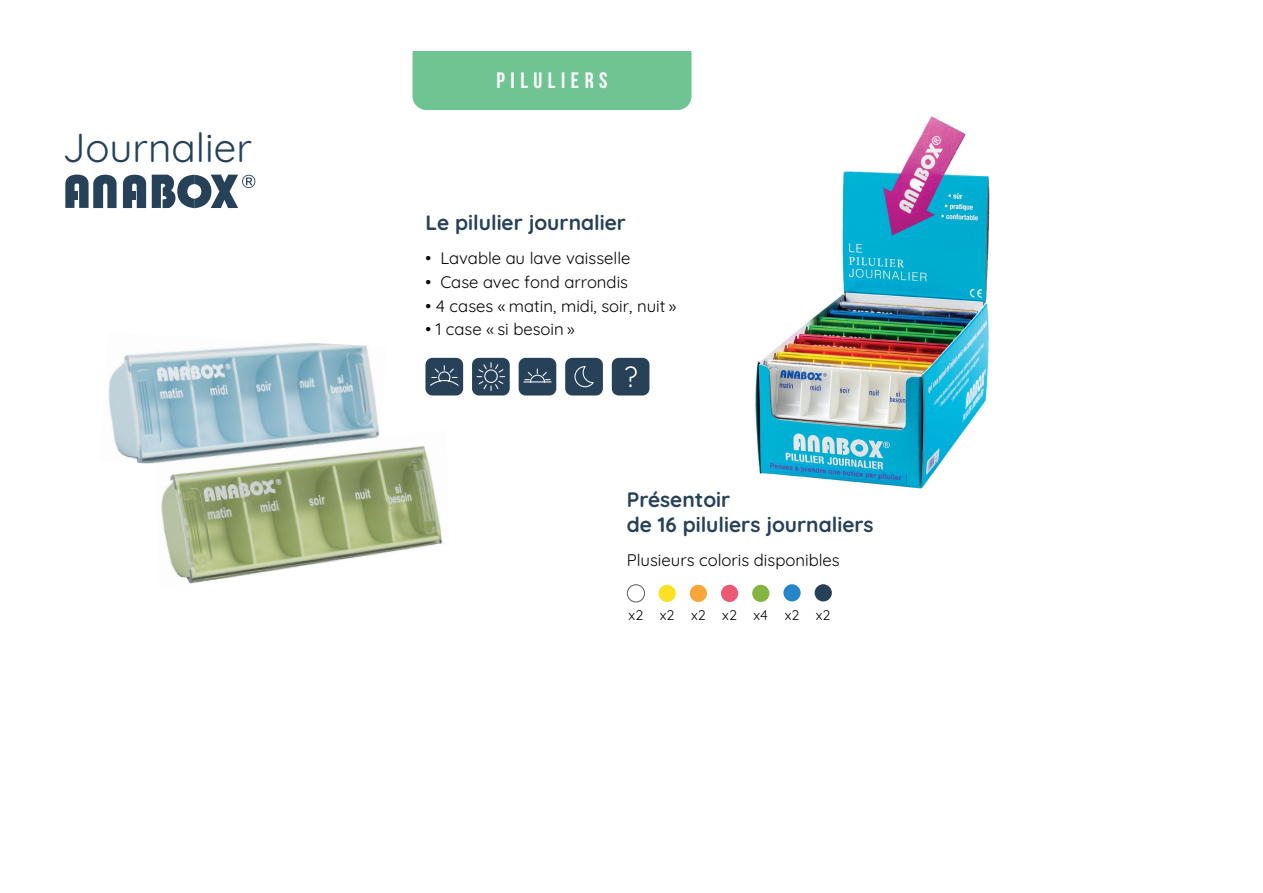
<style>
.page{position:relative;width:1263px;height:893px;background:#fff}
.page>*{position:absolute;margin:0;border:0;box-sizing:border-box;transform-origin:0 0}
.t1{font:40.5px "Quicksand";color:#264158}
.t2{font:700 22.35px "Bebas Neue";letter-spacing:.25em;color:#fff}
.t3{font:700 20.85px/25px "Quicksand";color:#264158}
.t4{font:16.8px "Quicksand";color:#040503}
.t5{font:13.95px "Quicksand";color:#040503}
</style>
<div class="page">
<div style="left:412px;top:52px;width:279px;height:58px;background:#6fc492"></div>
<svg style="left:65px;top:175px;width:52px;height:33px"></svg>
<svg style="left:123px;top:175px;width:132px;height:33px"></svg>
<img style="left:108px;top:343px;width:271px;height:121px">
<img style="left:156px;top:430px;width:287px;height:154px">
<img style="left:755px;top:116px;width:235px;height:373px">
<div style="left:425px;top:358px;width:38px;height:37px;background:#264158;border-radius:7px"></div>
<svg style="left:430px;top:365px;width:29px;height:21px"></svg>
<div style="left:519px;top:358px;width:37px;height:37px;background:#264158;border-radius:7px"></div>
<svg style="left:523px;top:368px;width:29px;height:15px"></svg>
<div style="left:565px;top:358px;width:38px;height:37px;background:#264158;border-radius:7px"></div>
<svg style="left:574px;top:367px;width:20px;height:21px"></svg>
<div style="left:472px;top:358px;width:38px;height:37px;background:#264158;border-radius:7px"></div>
<svg style="left:476px;top:362px;width:30px;height:29px"></svg>
<div style="left:612px;top:358px;width:37px;height:37px;background:#264158;border-radius:7px"></div>
<svg style="left:625px;top:366px;width:12px;height:21px"></svg>
<div style="left:627px;top:584px;width:18px;height:18px;border:1px solid #636366;border-radius:50%"></div>
<div style="left:658px;top:585px;width:18px;height:17px;background:#fbe023;border-radius:50%"></div>
<div style="left:690px;top:585px;width:17px;height:17px;background:#f9a538;border-radius:50%"></div>
<div style="left:721px;top:585px;width:17px;height:17px;background:#eb5a75;border-radius:50%"></div>
<div style="left:752px;top:585px;width:17px;height:17px;background:#84b540;border-radius:50%"></div>
<div style="left:783px;top:584px;width:18px;height:17px;background:#2786c8;border-radius:50%"></div>
<div style="left:815px;top:584px;width:17px;height:17px;background:#264158;border-radius:50%"></div>
<h1 class="t1" style="left:62px;top:116px;width:191px">Journalier</h1>
<h2 class="t2" style="left:496px;top:68px;width:113px">PILULIERS</h2>
<p class="t3" style="left:425px;top:208px;width:202px">Le pilulier journalier</p>
<p class="t4" style="left:425px;top:245px;width:206px">• Lavable au lave vaisselle</p>
<p class="t4" style="left:425px;top:269px;width:204px">• Case avec fond arrondis</p>
<p class="t4" style="left:425px;top:293px;width:252px">• 4 cases « matin, midi, soir, nuit »</p>
<p class="t4" style="left:425px;top:316px;width:151px">• 1 case « si besoin »</p>
<p class="t3" style="left:627px;top:485px;width:248px">Présentoir<br>de 16 piluliers journaliers</p>
<p class="t4" style="left:627px;top:547px;width:214px">Plusieurs coloris disponibles</p>
<p class="t5" style="left:629px;top:604px;width:203px">x2 x2 x2 x2 x4 x2 x2</p>
</div>
